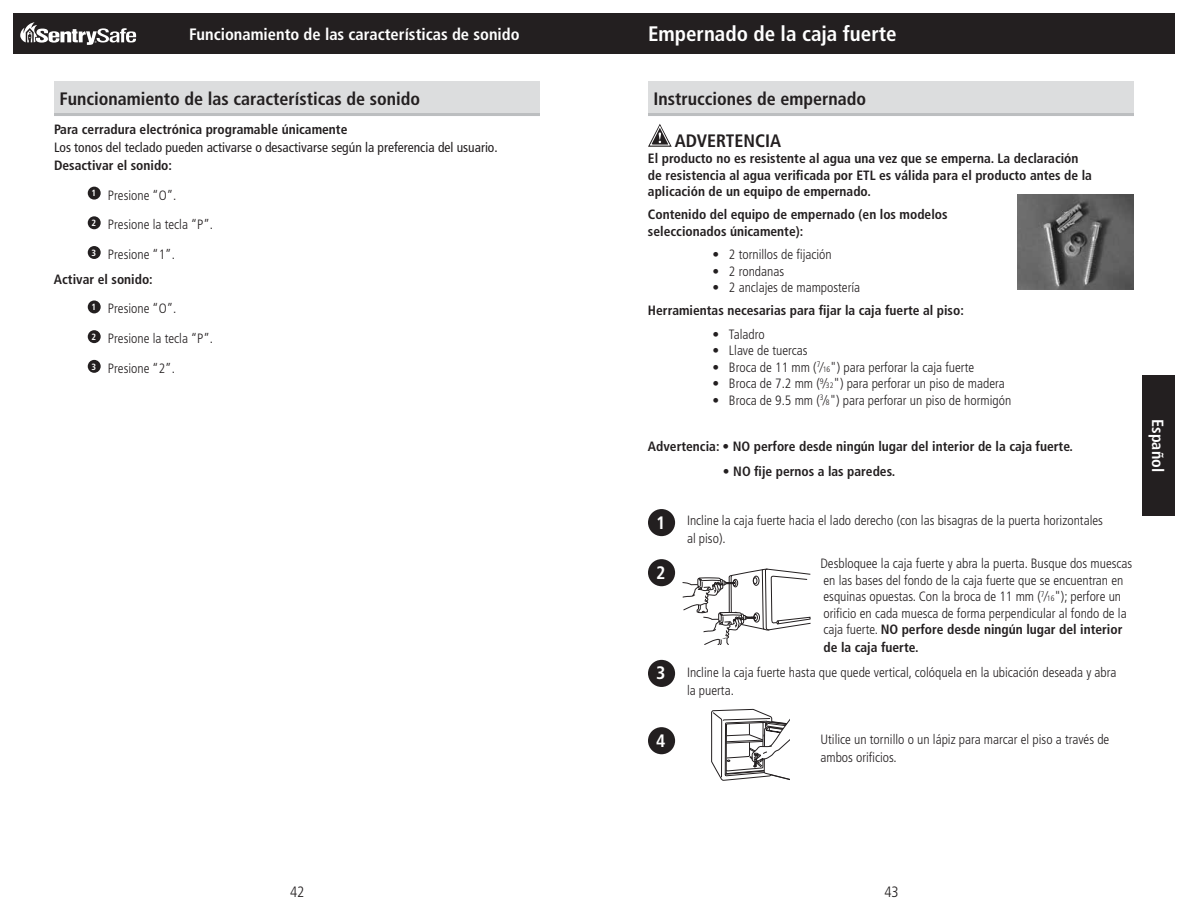
<style>
.page{position:relative;width:1188px;height:918px;background:#fff}
.page>*{position:absolute;margin:0;border:0;box-sizing:border-box;transform-origin:0 0}
.t1{font:700 condensed 21px "Frutiger";color:#fff}
.t2{font:700 condensed 18px "Frutiger";color:#231f20}
.t3{font:700 condensed 18px "Frutiger";color:#fff}
.t4{font:700 condensed 16.5px "Frutiger";color:#fff}
.t5{font:700 condensed 16.2px "Frutiger";color:#fff}
.t6{font:300 condensed 15px "Frutiger";color:#231f20}
.t7{font:300 condensed 13.5px/16.5px "Frutiger";color:#231f20}
.t8{font:700 condensed 13.5px/16.5px "Frutiger";color:#231f20}
.t9{font:condensed 13.5px "Frutiger";color:#231f20}
.s1{font-size:7.8px}
.s2{font-weight:700;font-size:18px;color:#fff}
.s3{font-weight:700}
</style>
<div class="page">
<div style="left:1142px;top:375px;width:32px;height:141px;background:#231f20"></div>
<div style="left:594px;top:14px;width:580px;height:40px;background:#231f20"></div>
<div style="left:14px;top:14px;width:580px;height:40px;background:#231f20"></div>
<svg style="left:20px;top:22px;width:116px;height:23px"></svg>
<div style="left:88px;top:187px;width:13px;height:13px;background:#231f20;border-radius:50%"></div>
<div style="left:88px;top:216px;width:13px;height:13px;background:#231f20;border-radius:50%"></div>
<div style="left:88px;top:246px;width:13px;height:13px;background:#231f20;border-radius:50%"></div>
<div style="left:88px;top:300px;width:13px;height:13px;background:#231f20;border-radius:50%"></div>
<div style="left:88px;top:330px;width:13px;height:13px;background:#231f20;border-radius:50%"></div>
<div style="left:88px;top:360px;width:13px;height:13px;background:#231f20;border-radius:50%"></div>
<div style="left:54px;top:81px;width:486px;height:34px;background:#dcddde"></div>
<hr style="left:54px;top:113px;width:486px;height:3px;background:#bcbec0">
<div style="left:648px;top:81px;width:486px;height:34px;background:#dcddde"></div>
<hr style="left:648px;top:113px;width:486px;height:3px;background:#bcbec0">
<svg style="left:648px;top:124px;width:24px;height:23px"></svg>
<div style="left:648px;top:509px;width:27px;height:27px;background:#231f20;border-radius:50%"></div>
<div style="left:648px;top:559px;width:27px;height:27px;background:#231f20;border-radius:50%"></div>
<div style="left:648px;top:660px;width:27px;height:27px;background:#231f20;border-radius:50%"></div>
<div style="left:648px;top:727px;width:27px;height:27px;background:#231f20;border-radius:50%"></div>
<img style="left:1017px;top:195px;width:116px;height:95px">
<svg style="left:682px;top:569px;width:129px;height:75px"></svg>
<svg style="left:711px;top:709px;width:79px;height:72px"></svg>
<p class="t4" style="left:189px;top:25px;width:332px">Funcionamiento de las características de sonido</p>
<h2 class="t2" style="left:59px;top:88px;width:362px">Funcionamiento de las características de sonido</h2>
<p class="t8" style="left:54px;top:121px;width:295px">Para cerradura electrónica programable únicamente</p>
<p class="t9" style="left:54px;top:139px;width:445px">Los tonos del teclado pueden activarse o desactivarse según la preferencia del usuario.</p>
<p class="t8" style="left:54px;top:157px;width:120px">Desactivar el sonido:</p>
<p class="t7" style="left:91px;top:187px;width:87px"><sup>1</sup> Presione “O”.</p>
<p class="t7" style="left:91px;top:210px;width:123px;line-height:29.7px"><sup>2</sup> Presione la tecla “P”.<br><sup>3</sup> Presione “1”.</p>
<p class="t8" style="left:54px;top:271px;width:100px">Activar el sonido:</p>
<p class="t7" style="left:91px;top:294px;width:123px;line-height:29.7px"><sup>1</sup> Presione “O”.<br><sup>2</sup> Presione la tecla “P”.<br><sup>3</sup> Presione “2”.</p>
<h1 class="t1" style="left:648px;top:22px;width:250px">Empernado de la caja fuerte</h1>
<h2 class="t2" style="left:653px;top:88px;width:214px">Instrucciones de empernado</h2>
<h2 class="t2" style="left:675px;top:130px;width:108px">ADVERTENCIA</h2>
<p class="t8" style="left:648px;top:150px;width:446px">El producto no es resistente al agua una vez que se emperna. La declaración de resistencia al agua verificada por ETL es válida para el producto antes de la aplicación de un equipo de empernado.</p>
<p class="t8" style="left:648px;top:207px;width:301px">Contenido del equipo de empernado (en los modelos seleccionados únicamente):</p>
<p class="t7" style="left:712px;top:247px;width:121px">• 2 tornillos de fijación</p>
<p class="t7" style="left:712px;top:263px;width:73px">• 2 rondanas</p>
<p class="t7" style="left:712px;top:279px;width:149px">• 2 anclajes de mampostería</p>
<p class="t8" style="left:648px;top:303px;width:317px">Herramientas necesarias para fijar la caja fuerte al piso:</p>
<p class="t7" style="left:712px;top:326px;width:54px">• Taladro</p>
<p class="t7" style="left:712px;top:342px;width:97px">• Llave de tuercas</p>
<p class="t7" style="left:712px;top:359px;width:263px">• Broca de 11 mm (<sup>7</sup>⁄<span class="s1">16</span>") para perforar la caja fuerte</p>
<p class="t7" style="left:712px;top:376px;width:294px">• Broca de 7.2 mm (<sup>9</sup>⁄<span class="s1">32</span>") para perforar un piso de madera</p>
<p class="t7" style="left:712px;top:392px;width:300px">• Broca de 9.5 mm (<sup>3</sup>⁄<span class="s1">8</span>") para perforar un piso de hormigón</p>
<p class="t8" style="left:648px;top:438px;width:427px">Advertencia: • NO perfore desde ningún lugar del interior de la caja fuerte.</p>
<p class="t8" style="left:723px;top:463px;width:174px">• NO fije pernos a las paredes.</p>
<p class="t7" style="left:687px;top:512px;width:417px;line-height:18px;text-indent:-31px"><span class="s2">1</span> Incline la caja fuerte hacia el lado derecho (con las bisagras de la puerta horizontales al piso).</p>
<h2 class="t3" style="left:656px;top:562px;width:11px">2</h2>
<p class="t7" style="left:820px;top:556px;width:313px">Desbloquee la caja fuerte y abra la puerta. Busque dos muescas en las bases del fondo de la caja fuerte que se encuentran en esquinas opuestas. Con la broca de 11 mm (<sup>7</sup>⁄<span class="s1">16</span>"); perfore un orificio en cada muesca de forma perpendicular al fondo de la caja fuerte. <span class="s3">NO perfore desde ningún lugar del interior</span></p>
<p class="t7" style="left:656px;top:635px;width:462px;line-height:24.8px;text-indent:167px"><span class="s3">de la caja fuerte.<br></span><span class="s2">3</span> Incline la caja fuerte hasta que quede vertical, colóquela en la ubicación deseada y abra</p>
<p class="t7" style="left:687px;top:682px;width:48px">la puerta.</p>
<h2 class="t3" style="left:656px;top:730px;width:11px">4</h2>
<p class="t7" style="left:820px;top:731px;width:290px;line-height:18px">Utilice un tornillo o un lápiz para marcar el piso a través de ambos orificios.</p>
<p class="t5" style="left:1167px;top:419px;width:54px;rotate:90deg">Español</p>
<p class="t6" style="left:290px;top:883px;width:16px">42</p>
<p class="t6" style="left:884px;top:883px;width:16px">43</p>
</div>
